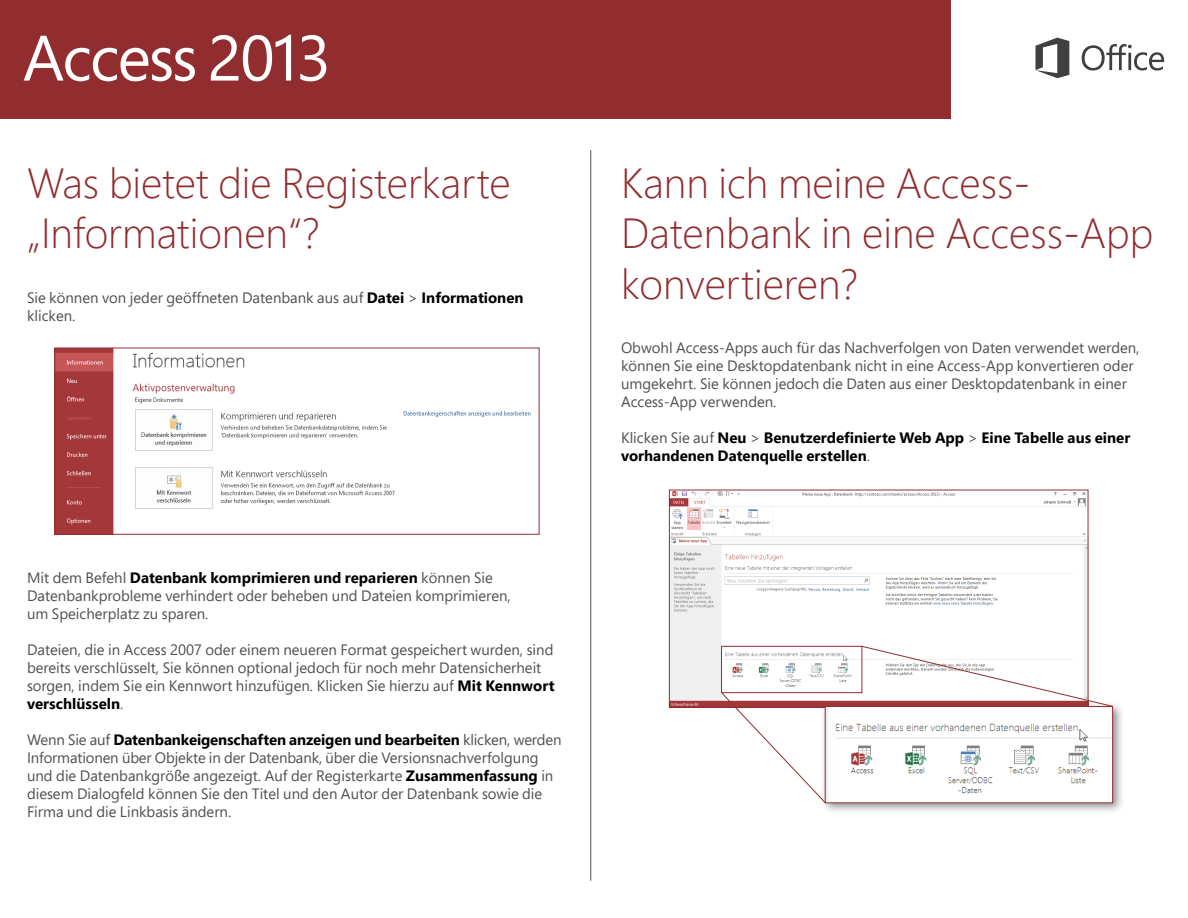
<style>
.page{position:relative;width:1188px;height:918px;background:#fff}
.page>*{position:absolute;margin:0;border:0;box-sizing:border-box;transform-origin:0 0}
.t1{font:300 42px/50.4px "Segoe Pro";color:#912c2f}
.t2{font:15px/18px "Segoe Pro";color:#505050}
.t3{font:700 15px/18px "Segoe Pro";color:#000}
.s1{font-weight:700;color:#000}
.s2{font-weight:400;color:#505050}
</style>
<div class="page">
<div style="left:0;top:0;width:950px;height:119px;background:#912c2f"></div>
<svg style="left:1082px;top:44px;width:82px;height:27px"></svg>
<svg style="left:1035px;top:38px;width:34px;height:40px"></svg>
<svg style="left:24px;top:36px;width:171px;height:45px"></svg>
<svg style="left:211px;top:35px;width:80px;height:46px"></svg>
<svg style="left:300px;top:35px;width:26px;height:46px"></svg>
<hr style="left:590px;top:150px;width:1px;height:731px;background:#505050">
<img style="left:56px;top:350px;width:475px;height:183px">
<div style="left:54px;top:348px;width:486px;height:187px;border:1px solid #912c2f"></div>
<img style="left:671px;top:492px;width:415px;height:214px">
<div style="left:820px;top:701px;width:304px;height:114px;background:#231f20;opacity:.5"></div>
<img style="left:827px;top:708px;width:284px;height:93px">
<div style="left:721px;top:646px;width:141px;height:47px;border:1px solid #912c2f"></div>
<svg style="left:722px;top:693px;width:104px;height:111px"></svg>
<svg style="left:861px;top:646px;width:252px;height:61px"></svg>
<p class="t1" style="left:27px;top:157px;width:485px">Was bietet die Registerkarte „Informationen“?</p>
<p class="t2" style="left:27px;top:288px;width:498px">Sie können von jeder geöffneten Datenbank aus auf <span class="s1">Datei</span> &gt; <span class="s1">Informationen </span>klicken.</p>
<p class="t2" style="left:27px;top:568px;width:485px">Mit dem Befehl <span class="s1">Datenbank komprimieren und reparieren</span> können Sie<br>Datenbankprobleme verhindert oder beheben und Dateien komprimieren, um Speicherplatz zu sparen.</p>
<p class="t2" style="left:27px;top:640px;width:529px">Dateien, die in Access 2007 oder einem neueren Format gespeichert wurden, sind bereits verschlüsselt, Sie können optional jedoch für noch mehr Datensicherheit sorgen, indem Sie ein Kennwort hinzufügen. Klicken Sie hierzu auf <span class="s1">Mit Kennwort verschlüsseln</span>.</p>
<p class="t2" style="left:27px;top:730px;width:536px">Wenn Sie auf <span class="s1">Datenbankeigenschaften anzeigen und bearbeiten</span> klicken, werden Informationen über Objekte in der Datenbank, über die Versionsnachverfolgung und die Datenbankgröße angezeigt. Auf der Registerkarte <span class="s1">Zusammenfassung</span> in diesem Dialogfeld können Sie den Titel und den Autor der Datenbank sowie die Firma und die Linkbasis ändern.</p>
<p class="t1" style="left:621px;top:157px;width:534px">Kann ich meine Access-<br>Datenbank in eine Access-App konvertieren?</p>
<p class="t2" style="left:621px;top:339px;width:520px">Obwohl Access-Apps auch für das Nachverfolgen von Daten verwendet werden, können Sie eine Desktopdatenbank nicht in eine Access-App konvertieren oder umgekehrt. Sie können jedoch die Daten aus einer Desktopdatenbank in einer Access-App verwenden.</p>
<p class="t3" style="left:621px;top:429px;width:511px"><span class="s2">Klicken Sie auf</span> Neu <span class="s2">&gt;</span> Benutzerdefinierte Web App <span class="s2">&gt;</span> Eine Tabelle aus einer vorhandenen Datenquelle erstellen<span class="s2">.</span></p>
</div>
